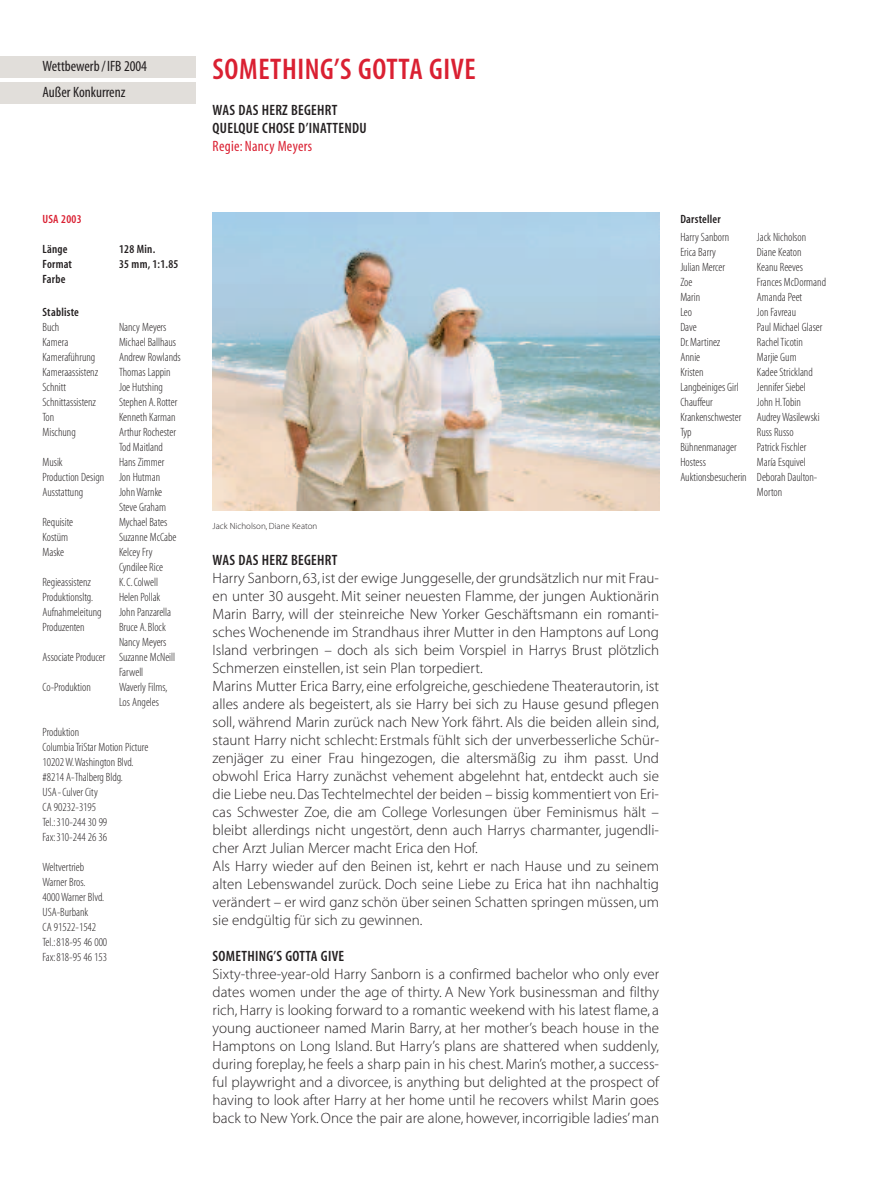
<style>
.page{position:relative;width:893px;height:1191px;background:#fff}
.page>*{position:absolute;margin:0;border:0;box-sizing:border-box;transform-origin:0 0}
.t1{font:30px "Myriad MM 565 300";letter-spacing:.02em;color:#da2032}
.t2{font:15px/18px "Myriad MM 215 600";color:#231f20}
.t3{font:15px/18px "Myriad MM 565 300";letter-spacing:.02em;color:#231f20}
.t4{font:15px/25.5px "Myriad MM 400 300";color:#231f20}
.t5{font:15px "Myriad MM 400 300";letter-spacing:.02em;color:#da2032}
.t6{font:12px/15px "Myriad MM 215 300";color:#231f20}
.t7{font:12px "Myriad MM 565 300";letter-spacing:.02em;color:#231f20}
.t8{font:12px "Myriad MM 565 300";letter-spacing:.02em;color:#da2032}
.t9{font:9px "Myriad MM 215 600";color:#231f20}
</style>
<div class="page">
<svg style="left:0;top:56px;width:660px;height:455px"></svg>
<p class="t4" style="left:43px;top:55px;width:106px">Wettbewerb /IFB 2004<br>Außer Konkurrenz</p>
<p class="t8" style="left:43px;top:214px;width:41px">USA 2003</p>
<p class="t7" style="left:43px;top:244px;width:27px">Länge</p>
<p class="t7" style="left:119px;top:244px;width:38px">128 Min.</p>
<p class="t7" style="left:43px;top:259px;width:31px">Format</p>
<p class="t7" style="left:119px;top:259px;width:61px">35 mm, 1:1.85</p>
<p class="t7" style="left:43px;top:274px;width:24px">Farbe</p>
<p class="t7" style="left:43px;top:307px;width:38px">Stabliste</p>
<p class="t6" style="left:43px;top:321px;width:18px">Buch</p>
<p class="t6" style="left:119px;top:321px;width:49px">Nancy Meyers</p>
<p class="t6" style="left:43px;top:336px;width:27px">Kamera</p>
<p class="t6" style="left:119px;top:336px;width:59px">Michael Ballhaus</p>
<p class="t6" style="left:43px;top:351px;width:54px">Kameraführung</p>
<p class="t6" style="left:119px;top:351px;width:63px">Andrew Rowlands</p>
<p class="t6" style="left:43px;top:366px;width:57px">Kameraassistenz</p>
<p class="t6" style="left:119px;top:366px;width:53px">Thomas Lappin</p>
<p class="t6" style="left:43px;top:381px;width:25px">Schnitt</p>
<p class="t6" style="left:119px;top:381px;width:45px">Joe Hutshing</p>
<p class="t6" style="left:43px;top:396px;width:55px">Schnittassistenz</p>
<p class="t6" style="left:119px;top:396px;width:60px">Stephen A.Rotter</p>
<p class="t6" style="left:43px;top:411px;width:13px">Ton</p>
<p class="t6" style="left:119px;top:411px;width:58px">Kenneth Karman</p>
<p class="t6" style="left:43px;top:426px;width:35px">Mischung</p>
<p class="t6" style="left:119px;top:426px;width:59px">Arthur Rochester<br>Tod Maitland</p>
<p class="t6" style="left:43px;top:456px;width:22px">Musik</p>
<p class="t6" style="left:43px;top:456px;width:123px;text-indent:77px">Hans Zimmer<br>Production Design Jon Hutman<br>Ausstattung</p>
<p class="t6" style="left:119px;top:486px;width:48px">John Warnke<br>Steve Graham</p>
<p class="t6" style="left:43px;top:516px;width:32px">Requisite</p>
<p class="t6" style="left:119px;top:516px;width:50px">Mychael Bates</p>
<p class="t6" style="left:43px;top:531px;width:27px">Kostüm</p>
<p class="t6" style="left:119px;top:531px;width:59px">Suzanne McCabe</p>
<p class="t6" style="left:43px;top:546px;width:23px">Maske</p>
<p class="t6" style="left:119px;top:546px;width:46px">Kelcey Fry<br>Cyndilee Rice</p>
<p class="t6" style="left:43px;top:576px;width:50px">Regieassistenz</p>
<p class="t6" style="left:119px;top:576px;width:40px">K.C.Colwell</p>
<p class="t6" style="left:43px;top:591px;width:52px">Produktionsltg.</p>
<p class="t6" style="left:119px;top:591px;width:43px">Helen Pollak</p>
<p class="t6" style="left:43px;top:606px;width:61px">Aufnahmeleitung</p>
<p class="t6" style="left:119px;top:606px;width:54px">John Panzarella</p>
<p class="t6" style="left:43px;top:621px;width:44px">Produzenten</p>
<p class="t6" style="left:119px;top:621px;width:48px">Bruce A.Block</p>
<p class="t6" style="left:119px;top:636px;width:49px">Nancy Meyers</p>
<p class="t6" style="left:43px;top:651px;width:134px">Associate Producer Suzanne McNeill</p>
<p class="t6" style="left:119px;top:666px;width:26px">Farwell</p>
<p class="t6" style="left:43px;top:681px;width:50px">Co-Produktion</p>
<p class="t6" style="left:119px;top:681px;width:50px">Waverly Films,<br>Los Angeles</p>
<p class="t6" style="left:43px;top:726px;width:107px">Produktion<br>Columbia TriStar Motion Picture<br>10202 W.Washington Blvd. #8214 A-Thalberg Bldg.<br>USA-Culver City<br>CA 90232-3195<br>Tel.:310-244 30 99<br>Fax:310-244 26 36</p>
<p class="t6" style="left:43px;top:861px;width:66px">Weltvertrieb<br>Warner Bros.<br>4000 Warner Blvd.<br>USA-Burbank<br>CA 91522-1542<br>Tel.:818-95 46 000<br>Fax:818-95 46 153</p>
<h1 class="t1" style="left:213px;top:57px;width:265px">SOMETHING’S GOTTA GIVE</h1>
<p class="t3" style="left:213px;top:102px;width:156px">WAS DAS HERZ BEGEHRT<br>QUELQUE CHOSE D’INATTENDU</p>
<p class="t5" style="left:213px;top:140px;width:101px">Regie: Nancy Meyers</p>
<p class="t9" style="left:213px;top:522px;width:106px">Jack Nicholson, Diane Keaton</p>
<p class="t3" style="left:213px;top:552px;width:126px">WAS DAS HERZ BEGEHRT</p>
<p class="t2" style="left:213px;top:570px;width:448px">Harry Sanborn, 63, ist der ewige Junggeselle, der grundsätzlich nur mit Frau&shy;en unter 30 ausgeht. Mit seiner neuesten Flamme, der jungen Auktionärin Marin Barry, will der steinreiche New Yorker Geschäftsmann ein romanti&shy;sches Wochenende im Strandhaus ihrer Mutter in den Hamptons auf Long Island verbringen – doch als sich beim Vorspiel in Harrys Brust plötzlich Schmerzen einstellen, ist sein Plan torpediert.<br>Marins Mutter Erica Barry, eine erfolgreiche, geschiedene Theaterautorin, ist alles andere als begeistert, als sie Harry bei sich zu Hause gesund pflegen soll, während Marin zurück nach New York fährt. Als die beiden allein sind, staunt Harry nicht schlecht: Erstmals fühlt sich der unverbesserliche Schür&shy;zenjäger zu einer Frau hingezogen, die altersmäßig zu ihm passt. Und obwohl Erica Harry zunächst vehement abgelehnt hat, entdeckt auch sie die Liebe neu. Das Techtelmechtel der beiden – bissig kommentiert von Eri&shy;cas Schwester Zoe, die am College Vorlesungen über Feminismus hält – bleibt allerdings nicht ungestört, denn auch Harrys charmanter, jugendli&shy;cher Arzt Julian Mercer macht Erica den Hof.<br>Als Harry wieder auf den Beinen ist, kehrt er nach Hause und zu seinem alten Lebenswandel zurück. Doch seine Liebe zu Erica hat ihn nachhaltig verändert – er wird ganz schön über seinen Schatten springen müssen, um sie endgültig für sich zu gewinnen.</p>
<p class="t3" style="left:213px;top:948px;width:133px">SOMETHING’S GOTTA GIVE</p>
<p class="t2" style="left:213px;top:966px;width:448px;text-align:justify">Sixty-three-year-old Harry Sanborn is a confirmed bachelor who only ever dates women under the age of thirty. A New York businessman and filthy rich, Harry is looking forward to a romantic weekend with his latest flame, a young auctioneer named Marin Barry, at her mother’s beach house in the Hamptons on Long Island. But Harry’s plans are shattered when suddenly, during foreplay, he feels a sharp pain in his chest. Marin’s mother, a success&shy;ful playwright and a divorcee, is anything but delighted at the prospect of having to look after Harry at her home until he recovers whilst Marin goes back to New York. Once the pair are alone, however, incorrigible ladies’ man</p>
<p class="t7" style="left:680px;top:214px;width:42px">Darsteller</p>
<p class="t6" style="left:680px;top:231px;width:50px">Harry Sanborn</p>
<p class="t6" style="left:757px;top:231px;width:51px">Jack Nicholson</p>
<p class="t6" style="left:680px;top:246px;width:37px">Erica Barry</p>
<p class="t6" style="left:757px;top:246px;width:46px">Diane Keaton</p>
<p class="t6" style="left:680px;top:261px;width:46px">Julian Mercer</p>
<p class="t6" style="left:757px;top:261px;width:48px">Keanu Reeves</p>
<p class="t6" style="left:680px;top:276px;width:13px">Zoe</p>
<p class="t6" style="left:757px;top:276px;width:71px">Frances McDormand</p>
<p class="t6" style="left:680px;top:291px;width:21px">Marin</p>
<p class="t6" style="left:757px;top:291px;width:47px">Amanda Peet</p>
<p class="t6" style="left:680px;top:306px;width:13px">Leo</p>
<p class="t6" style="left:757px;top:306px;width:41px">Jon Favreau</p>
<p class="t6" style="left:680px;top:321px;width:18px">Dave</p>
<p class="t6" style="left:757px;top:321px;width:67px">Paul Michael Glaser</p>
<p class="t6" style="left:680px;top:336px;width:42px">Dr.Martinez</p>
<p class="t6" style="left:757px;top:336px;width:48px">Rachel Ticotin</p>
<p class="t6" style="left:680px;top:351px;width:21px">Annie</p>
<p class="t6" style="left:757px;top:351px;width:41px">Marjie Gum</p>
<p class="t6" style="left:680px;top:366px;width:25px">Kristen</p>
<p class="t6" style="left:757px;top:366px;width:57px">Kadee Strickland</p>
<p class="t6" style="left:680px;top:381px;width:60px">Langbeiniges Girl</p>
<p class="t6" style="left:757px;top:381px;width:50px">Jennifer Siebel</p>
<p class="t6" style="left:680px;top:396px;width:34px">Chauffeur</p>
<p class="t6" style="left:757px;top:396px;width:45px">John H.Tobin</p>
<p class="t6" style="left:680px;top:411px;width:62px">Krankenschwester</p>
<p class="t6" style="left:757px;top:411px;width:64px">Audrey Wasilewski</p>
<p class="t6" style="left:680px;top:426px;width:13px">Typ</p>
<p class="t6" style="left:757px;top:426px;width:38px">Russ Russo</p>
<p class="t6" style="left:680px;top:441px;width:58px">Bühnenmanager</p>
<p class="t6" style="left:757px;top:441px;width:51px">Patrick Fischler</p>
<p class="t6" style="left:680px;top:456px;width:27px">Hostess</p>
<p class="t6" style="left:757px;top:456px;width:50px">María Esquivel</p>
<p class="t6" style="left:680px;top:471px;width:139px">Auktionsbesucherin Deborah Daulton-</p>
<p class="t6" style="left:757px;top:486px;width:27px">Morton</p>
</div>
